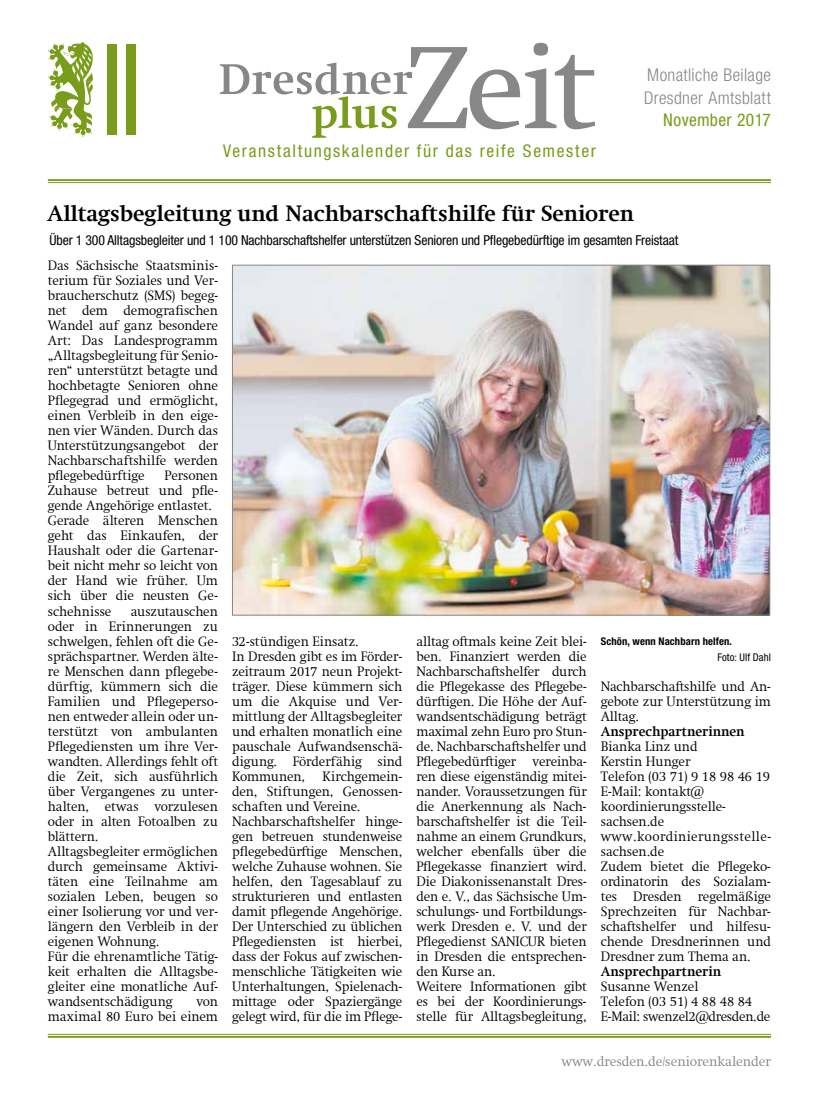
<style>
.page{position:relative;width:833px;height:1117px;background:#fff}
.page>*{position:absolute;margin:0;border:0;box-sizing:border-box;transform-origin:0 0}
.t1{font:700 22.5px "Swift Com";letter-spacing:-.005em;color:#000}
.t2{font:condensed 17.5px "Helvetica Neue";letter-spacing:.09em;color:#799d1a}
.t3{font:300 condensed 17.5px/22.5px "Helvetica Neue";letter-spacing:.02em;color:#878787}
.t4{font:condensed 17.5px "Helvetica Neue";letter-spacing:.02em;color:#799d1a}
.t5{font:300 13.75px/15px "Swift Com";letter-spacing:-.01em;color:#000}
.t6{font:condensed 13.75px "Helvetica Neue";letter-spacing:-.01em;color:#000}
.t7{font:700 13.75px "Swift Com";letter-spacing:-.005em;color:#000}
.t8{font:300 13.75px "Swift Com";letter-spacing:-.005em;color:#878787}
.t9{font:700 condensed 10.62px "Helvetica Neue";letter-spacing:.01em;color:#000}
.t10{font:condensed 10.62px "Helvetica Neue";letter-spacing:.01em;color:#000}
</style>
<div class="page">
<hr style="left:48px;top:1033px;width:723px;height:1px;background:#799d1a">
<hr style="left:48px;top:1035px;width:723px;height:2px;background:#799d1a">
<hr style="left:48px;top:182px;width:723px;height:1px;background:#799d1a">
<hr style="left:48px;top:179px;width:723px;height:2px;background:#799d1a">
<svg style="left:220px;top:43px;width:375px;height:95px"></svg>
<div style="left:107px;top:44px;width:9px;height:90px;background:#799d1a"></div>
<div style="left:127px;top:44px;width:9px;height:90px;background:#799d1a"></div>
<svg style="left:48px;top:42px;width:45px;height:95px"></svg>
<img style="left:234px;top:267px;width:534px;height:346px">
<p class="t2" style="left:223px;top:140px;width:374px">Veranstaltungskalender für das reife Semester</p>
<p class="t3" style="left:644px;top:64px;width:128px">Monatliche Beilage<br>Dresdner Amtsblatt</p>
<p class="t4" style="left:663px;top:110px;width:109px">November 2017</p>
<h1 class="t1" style="left:47px;top:200px;width:588px">Alltagsbegleitung und Nachbarschaftshilfe für Senioren</h1>
<p class="t6" style="left:50px;top:232px;width:630px">Über 1 300 Alltagsbegleiter und 1 100 Nachbarschaftshelfer unterstützen Senioren und Pflegebedürftige im gesamten Freistaat</p>
<p class="t5" style="left:48px;top:258px;width:172px;text-align:justify">Das Sächsische Staatsminis&shy;terium für Soziales und Ver&shy;braucherschutz (SMS) begeg&shy;net dem demografischen Wandel auf ganz besondere Art: Das Landesprogramm „Alltagsbegleitung für Senio&shy;ren“ unterstützt betagte und hochbetagte Senioren ohne Pflegegrad und ermöglicht, einen Verbleib in den eige&shy;nen vier Wänden. Durch das Unterstützungsangebot der Nachbarschaftshilfe werden pflegebedürftige</p>
<p class="t5" style="left:48px;top:468px;width:172px;text-indent:117px">Personen<br>Zuhause betreut und pfle&shy;gende Angehörige entlastet.<br>Gerade älteren Menschen geht das Einkaufen, der<br>Haushalt oder die Gartenar&shy;beit nicht mehr so leicht von der Hand wie früher. Um sich über die neusten Ge&shy;schehnisse</p>
<p class="t5" style="left:48px;top:603px;width:172px;text-indent:83px">auszutauschen oder in Erinnerungen zu schwelgen, fehlen oft die Ge&shy;sprächspartner. Werden älte&shy;re Menschen dann pflegebe&shy;dürftig, kümmern sich die<br>Familien und Pflegeperso&shy;nen entweder allein oder un&shy;terstützt von ambulanten<br>Pflegediensten um ihre Ver&shy;wandten. Allerdings fehlt oft die Zeit, sich ausführlich über Vergangenes zu unter&shy;halten, etwas vorzulesen oder in alten Fotoalben zu blättern.<br>Alltagsbegleiter ermöglichen durch gemeinsame Aktivi&shy;täten eine Teilnahme am sozialen Leben, beugen so einer Isolierung vor und ver&shy;längern den Verbleib in der eigenen Wohnung.<br>Für die ehrenamtliche Tätig&shy;keit erhalten die Alltagsbe&shy;gleiter eine monatliche Auf&shy;wandsentschädigung</p>
<p class="t5" style="left:48px;top:993px;width:172px;text-align:right">von<br>maximal 80 Euro bei einem</p>
<p class="t5" style="left:232px;top:633px;width:172px">32-stündigen Einsatz.<br>In Dresden gibt es im Förder&shy;zeitraum 2017 neun Projekt&shy;träger. Diese kümmern sich um die Akquise und Ver&shy;mittlung der Alltagsbegleiter und erhalten monatlich eine pauschale Aufwandsenschä&shy;digung. Förderfähig sind<br>Kommunen,</p>
<p class="t5" style="left:232px;top:768px;width:172px;text-indent:90px">Kirchgemein&shy;den, Stiftungen, Genossen&shy;schaften und Vereine.<br>Nachbarschaftshelfer hinge&shy;gen betreuen stundenweise pflegebedürftige Menschen, welche Zuhause wohnen. Sie helfen, den Tagesablauf zu strukturieren und entlasten damit pflegende Angehörige.<br>Der Unterschied zu üblichen<br>Pflegediensten ist hierbei, dass der Fokus auf zwischen&shy;menschliche Tätigkeiten wie<br>Unterhaltungen, Spielenach&shy;mittage oder Spaziergänge gelegt wird, für die im Pflege-</p>
<p class="t5" style="left:416px;top:633px;width:172px">alltag oftmals keine Zeit blei&shy;ben. Finanziert werden die<br>Nachbarschaftshelfer durch die Pflegekasse des Pflegebe&shy;dürftigen. Die Höhe der Auf&shy;wandsentschädigung beträgt maximal zehn Euro pro Stun&shy;de. Nachbarschaftshelfer und<br>Pflegebedürftiger vereinba&shy;ren diese eigenständig mitei&shy;nander. Voraussetzungen für die Anerkennung als Nach&shy;barschaftshelfer ist die Teil&shy;nahme an einem Grundkurs, welcher ebenfalls über die<br>Pflegekasse finanziert wird.<br>Die Diakonissenanstalt Dres&shy;den e. V., das Sächsische Um&shy;schulungs- und Fortbildungs&shy;werk Dresden e. V. und der<br>Pflegedienst SANICUR bieten in Dresden die entsprechen&shy;den Kurse an.<br>Weitere Informationen gibt es bei der Koordinierungs&shy;stelle für Alltagsbegleitung,</p>
<p class="t9" style="left:601px;top:635px;width:133px">Schön, wenn Nachbarn helfen.</p>
<p class="t10" style="left:717px;top:650px;width:55px">Foto: Ulf Dahl</p>
<p class="t5" style="left:601px;top:678px;width:172px;text-align:justify">Nachbarschaftshilfe und An&shy;gebote zur Unterstützung im Alltag.</p>
<p class="t7" style="left:601px;top:722px;width:145px">Ansprechpartnerinnen</p>
<p class="t5" style="left:601px;top:738px;width:172px">Bianka Linz und<br>Kerstin Hunger<br>Telefon (03 71) 9 18 98 46 19<br>E-Mail: kontakt@ koordinierungsstelle&shy;sachsen.de www.koordinierungsstelle&shy;sachsen.de<br>Zudem bietet die Pflegeko&shy;ordinatorin des Sozialam&shy;tes Dresden regelmäßige<br>Sprechzeiten für Nachbar&shy;schaftshelfer und hilfesu&shy;chende Dresdnerinnen und<br>Dresdner zum Thema an.</p>
<p class="t7" style="left:601px;top:962px;width:122px">Ansprechpartnerin</p>
<p class="t5" style="left:601px;top:978px;width:171px">Susanne Wenzel<br>Telefon (03 51) 4 88 48 84<br>E-Mail: swenzel2@dresden.de</p>
<p class="t8" style="left:561px;top:1052px;width:211px">www.dresden.de/seniorenkalender</p>
</div>
